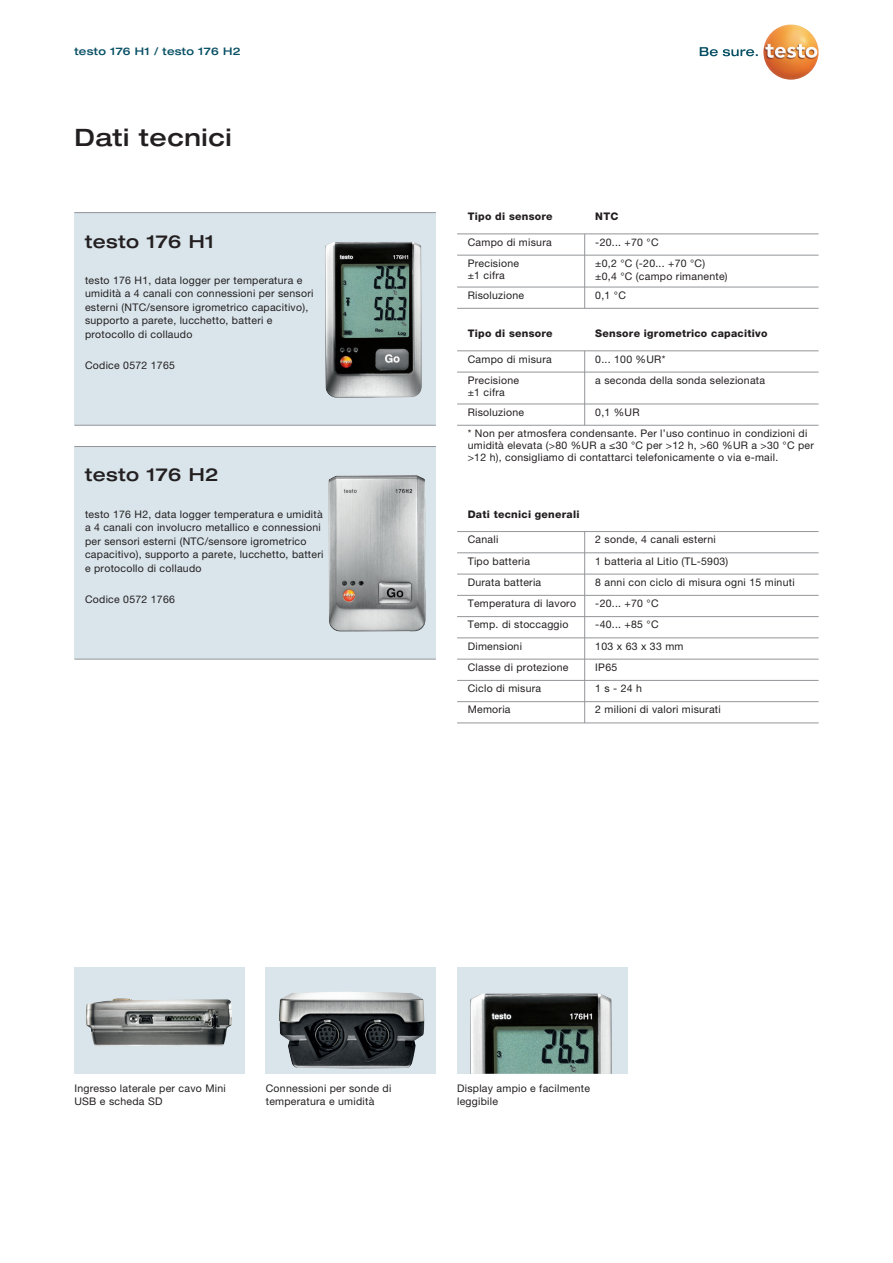
<style>
.page{position:relative;width:893px;height:1263px;background:#fff}
.page>*{position:absolute;margin:0;border:0;box-sizing:border-box;transform-origin:0 0}
.DS_Headline_16{font:500 expanded 24px "Helvetica Neue LTW1 G";letter-spacing:.025em;color:#231f20}
.DS_Subline{font:500 expanded 18px "Helvetica Neue LTW1 G";letter-spacing:.025em;color:#231f20}
.DS_Copy_7{font:10.5px/13.5px "Helvetica Neue LTW1 G";letter-spacing:.025em;color:#231f20}
.DS_Table_left{font:10.5px/12px "Helvetica Neue LTW1 G";letter-spacing:.025em;color:#231f20}
.DS_Table_Head{font:800 10.5px "Helvetica Neue LTW1 G";letter-spacing:.025em;color:#231f20}
.DS_Rubrik{font:500 expanded 10.5px "Helvetica Neue LTW1 G";letter-spacing:.025em;color:#074f64}
</style>
<div class="page">
<div style="left:74px;top:213px;width:362px;height:212px;background:#d9e5eb"></div>
<div style="left:74px;top:446px;width:362px;height:213px;background:#d9e5eb"></div>
<hr style="left:74px;top:212px;width:362px;height:1px;background:#939598">
<hr style="left:74px;top:446px;width:362px;height:1px;background:#939598">
<hr style="left:74px;top:425px;width:362px;height:1px;background:#939598">
<hr style="left:74px;top:659px;width:362px;height:1px;background:#939598">
<img style="left:325px;top:242px;width:97px;height:156px">
<img style="left:328px;top:475px;width:98px;height:157px">
<div style="left:74px;top:967px;width:170px;height:107px;background:#d9e5eb"></div>
<img style="left:86px;top:998px;width:146px;height:48px">
<div style="left:457px;top:967px;width:170px;height:107px;background:#d9e5eb"></div>
<img style="left:470px;top:993px;width:142px;height:81px">
<div style="left:266px;top:967px;width:170px;height:107px;background:#d9e5eb"></div>
<img style="left:279px;top:992px;width:145px;height:76px">
<svg style="left:700px;top:47px;width:58px;height:9px"></svg>
<img style="left:763px;top:24px;width:56px;height:56px;border-radius:28px">
<hr style="left:457px;top:531px;width:362px;height:1px;background:#939598">
<hr style="left:457px;top:552px;width:362px;height:1px;background:#939598">
<hr style="left:457px;top:574px;width:362px;height:1px;background:#939598">
<hr style="left:457px;top:595px;width:362px;height:1px;background:#939598">
<hr style="left:457px;top:616px;width:362px;height:1px;background:#939598">
<hr style="left:457px;top:637px;width:362px;height:1px;background:#939598">
<hr style="left:457px;top:659px;width:362px;height:1px;background:#939598">
<hr style="left:457px;top:680px;width:362px;height:1px;background:#939598">
<hr style="left:457px;top:701px;width:362px;height:1px;background:#939598">
<hr style="left:457px;top:722px;width:362px;height:1px;background:#939598">
<hr style="left:584px;top:531px;width:1px;height:192px;background:#939598">
<hr style="left:457px;top:233px;width:362px;height:1px;background:#939598">
<hr style="left:584px;top:234px;width:1px;height:74px;background:#939598">
<hr style="left:457px;top:255px;width:362px;height:1px;background:#939598">
<hr style="left:457px;top:287px;width:362px;height:1px;background:#939598">
<hr style="left:457px;top:308px;width:362px;height:1px;background:#939598">
<hr style="left:457px;top:350px;width:362px;height:1px;background:#939598">
<hr style="left:584px;top:351px;width:1px;height:74px;background:#939598">
<hr style="left:457px;top:372px;width:362px;height:1px;background:#939598">
<hr style="left:457px;top:404px;width:362px;height:1px;background:#939598">
<hr style="left:457px;top:425px;width:362px;height:1px;background:#939598">
<p class="DS_Rubrik" style="left:74px;top:44px;width:168px">testo 176 H1 / testo 176 H2</p>
<p class="DS_Headline_16" style="left:74px;top:122px;width:159px">Dati tecnici</p>
<p class="DS_Subline" style="left:85px;top:230px;width:131px">testo 176 H1</p>
<p class="DS_Copy_7" style="left:85px;top:273px;width:230px">testo 176 H1, data logger per temperatura e umidità a 4 canali con connessioni per sensori esterni (NTC/sensore igrometrico capacitivo), supporto a parete, lucchetto, batteri e</p>
<p class="DS_Copy_7" style="left:85px;top:327px;width:109px">protocollo di collaudo</p>
<p class="DS_Copy_7" style="left:85px;top:358px;width:91px">Codice 0572 1765</p>
<p class="DS_Subline" style="left:85px;top:463px;width:135px">testo 176 H2</p>
<p class="DS_Copy_7" style="left:85px;top:507px;width:240px">testo 176 H2, data logger temperatura e umidità a 4 canali con involucro metallico e connessioni per sensori esterni (NTC/sensore igrometrico capacitivo), supporto a parete, lucchetto, batteri e protocollo di collaudo</p>
<p class="DS_Copy_7" style="left:85px;top:592px;width:91px">Codice 0572 1766</p>
<p class="DS_Table_Head" style="left:468px;top:210px;width:86px">Tipo di sensore</p>
<p class="DS_Table_Head" style="left:595px;top:210px;width:25px">NTC</p>
<p class="DS_Table_left" style="left:468px;top:236px;width:86px">Campo di misura</p>
<p class="DS_Table_left" style="left:468px;top:257px;width:53px">Precisione</p>
<p class="DS_Table_left" style="left:468px;top:269px;width:39px">±1 cifra</p>
<p class="DS_Table_left" style="left:468px;top:289px;width:58px">Risoluzione</p>
<p class="DS_Copy_7" style="left:595px;top:235px;width:65px">-20... +70 °C</p>
<p class="DS_Copy_7" style="left:595px;top:256px;width:111px">±0,2 °C (-20... +70 °C)</p>
<p class="DS_Copy_7" style="left:595px;top:270px;width:134px">±0,4 °C (campo rimanente)</p>
<p class="DS_Copy_7" style="left:595px;top:288px;width:32px">0,1 °C</p>
<p class="DS_Table_Head" style="left:468px;top:327px;width:86px">Tipo di sensore</p>
<p class="DS_Table_Head" style="left:595px;top:327px;width:174px">Sensore igrometrico capacitivo</p>
<p class="DS_Table_left" style="left:468px;top:353px;width:86px">Campo di misura</p>
<p class="DS_Table_left" style="left:468px;top:374px;width:53px">Precisione</p>
<p class="DS_Table_left" style="left:468px;top:386px;width:39px">±1 cifra</p>
<p class="DS_Table_left" style="left:468px;top:406px;width:58px">Risoluzione</p>
<p class="DS_Table_left" style="left:468px;top:427px;width:341px">* Non per atmosfera condensante. Per l’uso continuo in condizioni di</p>
<p class="DS_Table_left" style="left:468px;top:439px;width:348px">umidità elevata (&gt;80 %UR a ≤30 °C per &gt;12 h, &gt;60 %UR a &gt;30 °C per &gt;12 h), consigliamo di contattarci telefonicamente o via e-mail.</p>
<p class="DS_Copy_7" style="left:595px;top:352px;width:72px">0... 100 %UR*</p>
<p class="DS_Copy_7" style="left:595px;top:373px;width:171px">a seconda della sonda selezionata</p>
<p class="DS_Copy_7" style="left:595px;top:405px;width:46px">0,1 %UR</p>
<p class="DS_Table_Head" style="left:468px;top:508px;width:113px">Dati tecnici generali</p>
<p class="DS_Copy_7" style="left:468px;top:533px;width:32px">Canali</p>
<p class="DS_Copy_7" style="left:595px;top:533px;width:122px">2 sonde, 4 canali esterni</p>
<p class="DS_Copy_7" style="left:468px;top:554px;width:64px">Tipo batteria</p>
<p class="DS_Copy_7" style="left:595px;top:554px;width:134px">1 batteria al Litio (TL-5903)</p>
<p class="DS_Copy_7" style="left:468px;top:575px;width:75px">Durata batteria</p>
<p class="DS_Copy_7" style="left:595px;top:575px;width:201px">8 anni con ciclo di misura ogni 15 minuti</p>
<p class="DS_Copy_7" style="left:468px;top:596px;width:110px">Temperatura di lavoro</p>
<p class="DS_Copy_7" style="left:595px;top:596px;width:65px">-20... +70 °C</p>
<p class="DS_Copy_7" style="left:468px;top:618px;width:102px">Temp. di stoccaggio</p>
<p class="DS_Copy_7" style="left:595px;top:618px;width:65px">-40... +85 °C</p>
<p class="DS_Copy_7" style="left:468px;top:639px;width:56px">Dimensioni</p>
<p class="DS_Copy_7" style="left:595px;top:639px;width:90px">103 x 63 x 33 mm</p>
<p class="DS_Copy_7" style="left:468px;top:660px;width:102px">Classe di protezione</p>
<p class="DS_Copy_7" style="left:595px;top:660px;width:23px">IP65</p>
<p class="DS_Copy_7" style="left:468px;top:682px;width:75px">Ciclo di misura</p>
<p class="DS_Copy_7" style="left:595px;top:682px;width:48px">1 s - 24 h</p>
<p class="DS_Copy_7" style="left:468px;top:703px;width:44px">Memoria</p>
<p class="DS_Copy_7" style="left:595px;top:703px;width:127px">2 milioni di valori misurati</p>
<p class="DS_Copy_7" style="left:74px;top:1081px;width:153px">Ingresso laterale per cavo Mini</p>
<p class="DS_Copy_7" style="left:74px;top:1095px;width:90px">USB e scheda SD</p>
<p class="DS_Copy_7" style="left:266px;top:1081px;width:127px">Connessioni per sonde di</p>
<p class="DS_Copy_7" style="left:266px;top:1095px;width:110px">temperatura e umidità</p>
<p class="DS_Copy_7" style="left:457px;top:1081px;width:134px">Display ampio e facilmente</p>
<p class="DS_Copy_7" style="left:457px;top:1095px;width:42px">leggibile</p>
</div>
